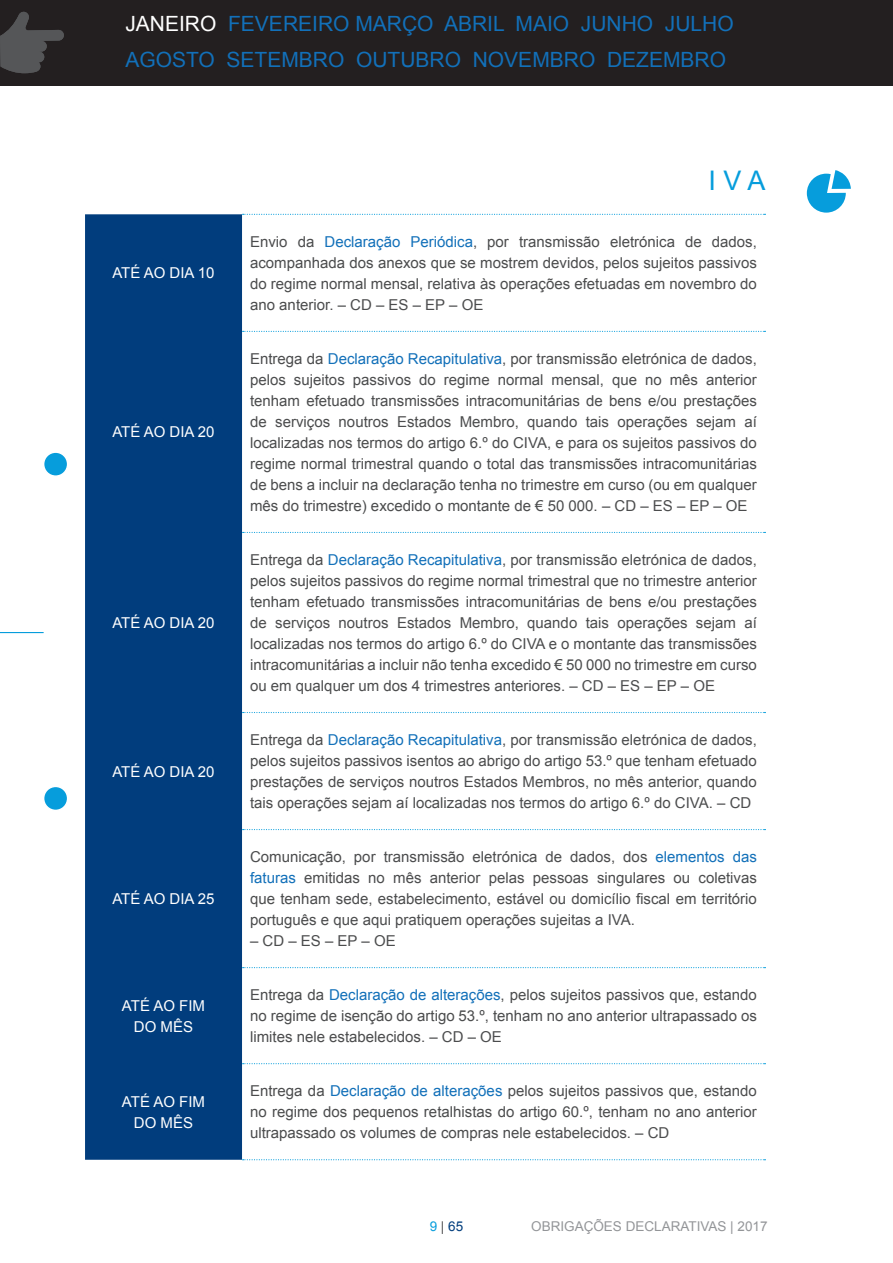
<style>
.page{position:relative;width:893px;height:1263px;background:#fff}
.page>*{position:absolute;margin:0;border:0;box-sizing:border-box;transform-origin:0 0}
.t1{font:27px "Arial";color:#069ddc}
.t2{font:21px/36px "Arial";color:#1270b9}
.t3{font:15px/21px "Arial";color:#4b4c4d;text-align:justify}
.t4{font:15px/21px "Arial";color:#fff;text-align:center}
.t5{font:13.5px "Arial";color:#939598}
.t6{font:13.5px "Arial";color:#013d7d}
.s1{color:#fff}
.s2{color:#1270b9}
.s3{color:#069ddc}
.s4{color:#4b4c4d}
</style>
<div class="page">
<div style="left:44px;top:452px;width:24px;height:24px;background:#069ddc;border-radius:50%"></div>
<div style="left:43px;top:451px;width:25px;height:26px;border:2px solid #fff;border-radius:50%"></div>
<div style="left:44px;top:786px;width:24px;height:24px;background:#069ddc;border-radius:50%"></div>
<div style="left:43px;top:786px;width:25px;height:25px;border:2px solid #fff;border-radius:50%"></div>
<hr style="left:0;top:632px;width:44px;height:1px;background:#069ddc">
<div style="left:85px;top:214px;width:157px;height:946px;background:#013d7d"></div>
<svg style="left:243px;top:214px;width:522px;height:1px"></svg>
<svg style="left:243px;top:331px;width:522px;height:1px"></svg>
<svg style="left:243px;top:532px;width:522px;height:1px"></svg>
<svg style="left:243px;top:712px;width:522px;height:1px"></svg>
<svg style="left:243px;top:829px;width:522px;height:1px"></svg>
<svg style="left:243px;top:967px;width:522px;height:1px"></svg>
<svg style="left:243px;top:1063px;width:522px;height:1px"></svg>
<svg style="left:243px;top:1159px;width:522px;height:1px"></svg>
<svg style="left:807px;top:170px;width:44px;height:43px"></svg>
<div style="left:0;top:0;width:893px;height:85px;background:#231f20"></div>
<svg style="left:0;top:12px;width:64px;height:61px"></svg>
<h2 class="t2" style="left:125px;top:6px;width:610px"><span class="s1">JANEIRO</span> FEVEREIRO MARÇO ABRIL MAIO JUNHO JULHO<br>AGOSTO SETEMBRO OUTUBRO NOVEMBRO DEZEMBRO</h2>
<p class="t4" style="left:112px;top:263px;width:104px">ATÉ AO DIA 10</p>
<p class="t4" style="left:112px;top:422px;width:104px">ATÉ AO DIA 20</p>
<p class="t4" style="left:112px;top:612px;width:104px">ATÉ AO DIA 20</p>
<p class="t4" style="left:112px;top:761px;width:104px">ATÉ AO DIA 20</p>
<p class="t4" style="left:112px;top:888px;width:104px">ATÉ AO DIA 25</p>
<h1 class="t1" style="left:708px;top:163px;width:59px">I V A</h1>
<p class="t3" style="left:250px;top:231px;width:508px">Envio da <span class="s2">Declaração Periódica</span>, por transmissão eletrónica de dados, acompanhada dos anexos que se mostrem devidos, pelos sujeitos passivos do regime normal mensal, relativa às operações efetuadas em novembro do ano anterior. – CD – ES – EP – OE</p>
<p class="t3" style="left:250px;top:348px;width:508px">Entrega da <span class="s2">Declaração Recapitulativa</span>, por transmissão eletrónica de dados, pelos sujeitos passivos do regime normal mensal, que no mês anterior tenham efetuado transmissões intracomunitárias de bens e/ou prestações de serviços noutros Estados Membro, quando tais operações sejam aí localizadas nos termos do artigo 6.º do CIVA, e para os sujeitos passivos do regime normal trimestral quando o total das transmissões intracomunitárias de bens a incluir na declaração tenha no trimestre em curso (ou em qualquer mês do trimestre) excedido o montante de € 50 000. – CD – ES – EP – OE</p>
<p class="t3" style="left:250px;top:549px;width:508px">Entrega da <span class="s2">Declaração Recapitulativa</span>, por transmissão eletrónica de dados, pelos sujeitos passivos do regime normal trimestral que no trimestre anterior tenham efetuado transmissões intracomunitárias de bens e/ou prestações de serviços noutros Estados Membro, quando tais operações sejam aí localizadas nos termos do artigo 6.º do CIVA e o montante das transmissões intracomunitárias a incluir não tenha excedido € 50 000 no trimestre em curso ou em qualquer um dos 4 trimestres anteriores. – CD – ES – EP – OE</p>
<p class="t3" style="left:250px;top:729px;width:508px">Entrega da <span class="s2">Declaração Recapitulativa</span>, por transmissão eletrónica de dados, pelos sujeitos passivos isentos ao abrigo do artigo 53.º que tenham efetuado prestações de serviços noutros Estados Membros, no mês anterior, quando tais operações sejam aí localizadas nos termos do artigo 6.º do CIVA. – CD</p>
<p class="t3" style="left:250px;top:846px;width:508px">Comunicação, por transmissão eletrónica de dados, dos <span class="s2">elementos das faturas</span> emitidas no mês anterior pelas pessoas singulares ou coletivas que tenham sede, estabelecimento, estável ou domicílio fiscal em território português e que aqui pratiquem operações sujeitas a IVA.</p>
<p class="t3" style="left:250px;top:930px;width:147px">– CD – ES – EP – OE</p>
<p class="t4" style="left:122px;top:995px;width:85px">ATÉ AO FIM<br>DO MÊS</p>
<p class="t3" style="left:250px;top:984px;width:508px">Entrega da <span class="s2">Declaração de alterações</span>, pelos sujeitos passivos que, estando no regime de isenção do artigo 53.º, tenham no ano anterior ultrapassado os limites nele estabelecidos. – CD – OE</p>
<p class="t4" style="left:122px;top:1091px;width:85px">ATÉ AO FIM<br>DO MÊS</p>
<p class="t3" style="left:250px;top:1080px;width:508px">Entrega da <span class="s2">Declaração de alterações</span> pelos sujeitos passivos que, estando no regime dos pequenos retalhistas do artigo 60.º, tenham no ano anterior ultrapassado os volumes de compras nele estabelecidos. – CD</p>
<p class="t6" style="left:430px;top:1218px;width:35px"><span class="s3">9</span><span class="s4">|</span>65</p>
<p class="t5" style="left:531px;top:1218px;width:238px">OBRIGAÇÕES DECLARATIVAS | 2017</p>
</div>
